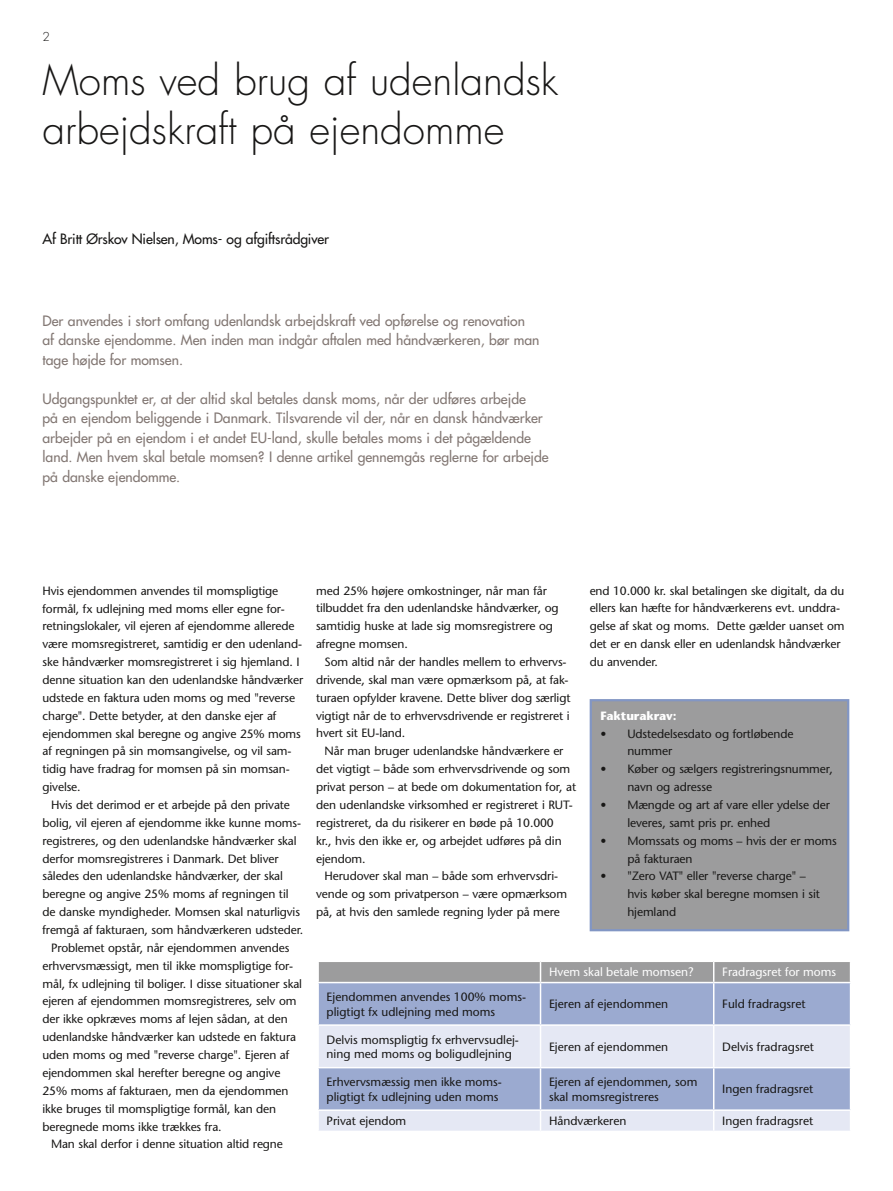
<style>
.page{position:relative;width:893px;height:1191px;background:#fff}
.page>*{position:absolute;margin:0;border:0;box-sizing:border-box;transform-origin:0 0}
.t1{font:300 40.5px/49.5px "Futura";color:#181716}
.t2{font:13.95px/19.5px "Futura";color:#827773}
.t3{font:13.95px "Futura";letter-spacing:-.01em;color:#181716}
.t4{font:12px/17.9px "Stone Sans";letter-spacing:-.01em;color:#181716}
.t5{font:12px "Stone Sans";color:#fff}
.t6{font:700 12px "Stone Sans";letter-spacing:-.01em;color:#fff}
.t7{font:300 12px "Futura";color:#181716}
</style>
<div class="page">
<div style="left:319px;top:983px;width:531px;height:41px;background:#9baad0"></div>
<svg style="left:319px;top:1026px;width:531px;height:104px;fill:#e5e8f4"></svg>
<div style="left:318px;top:961px;width:532px;height:20px;background:#9c9c9d"></div>
<hr style="left:540px;top:983px;width:1px;height:41px;background:#fff">
<hr style="left:713px;top:983px;width:1px;height:41px;background:#fff">
<hr style="left:540px;top:1025px;width:1px;height:41px;background:#fff">
<hr style="left:713px;top:1025px;width:1px;height:41px;background:#fff">
<hr style="left:317px;top:1066px;width:223px;height:2px;background:#fff">
<hr style="left:540px;top:1066px;width:174px;height:2px;background:#fff">
<hr style="left:540px;top:1068px;width:1px;height:41px;background:#fff">
<hr style="left:714px;top:1066px;width:137px;height:2px;background:#fff">
<hr style="left:713px;top:1068px;width:1px;height:41px;background:#fff">
<hr style="left:317px;top:1109px;width:223px;height:2px;background:#fff">
<hr style="left:540px;top:1109px;width:174px;height:2px;background:#fff">
<svg style="left:540px;top:1111px;width:1px;height:19px"></svg>
<hr style="left:714px;top:1109px;width:137px;height:2px;background:#fff">
<svg style="left:713px;top:1111px;width:1px;height:19px"></svg>
<div style="left:591px;top:700px;width:257px;height:230px;background:#9c9c9d"></div>
<div style="left:590px;top:699px;width:259px;height:232px;border:2px solid #8296c4"></div>
<p class="t7" style="left:43px;top:29px;width:9px">2</p>
<h1 class="t1" style="left:43px;top:56px;width:517px">Moms ved brug af udenlandsk arbejdskraft på ejendomme</h1>
<p class="t3" style="left:43px;top:230px;width:288px">Af Britt Ørskov Nielsen, Moms- og afgiftsrådgiver</p>
<p class="t2" style="left:43px;top:311px;width:499px">Der anvendes i stort omfang udenlandsk arbejdskraft ved opførelse og renovation af danske ejendomme. Men inden man indgår aftalen med håndværkeren, bør man tage højde for momsen.</p>
<p class="t2" style="left:43px;top:389px;width:508px">Udgangspunktet er, at der altid skal betales dansk moms, når der udføres arbejde<br>på en ejendom beliggende i Danmark. Tilsvarende vil der, når en dansk håndværker arbejder på en ejendom i et andet EU-land, skulle betales moms i det pågældende land. Men hvem skal betale momsen? I denne artikel gennemgås reglerne for arbejde på danske ejendomme.</p>
<p class="t4" style="left:43px;top:581px;width:262px">Hvis ejendommen anvendes til momspligtige formål, fx udlejning med moms eller egne for&shy;retningslokaler, vil ejeren af ejendomme allerede være momsregistreret, samtidig er den udenland&shy;ske håndværker momsregistreret i sig hjemland. I denne situation kan den udenlandske håndværker udstede en faktura uden moms og med "reverse charge". Dette betyder, at den danske ejer af ejendommen skal beregne og angive 25% moms af regningen på sin momsangivelse, og vil sam&shy;tidig have fradrag for momsen på sin momsan&shy;givelse.</p>
<p class="t4" style="left:51px;top:796px;width:240px">Hvis det derimod er et arbejde på den private</p>
<p class="t4" style="left:43px;top:813px;width:260px">bolig, vil ejeren af ejendomme ikke kunne moms-</p>
<p class="t4" style="left:43px;top:831px;width:256px">registreres, og den udenlandske håndværker skal</p>
<p class="t4" style="left:43px;top:849px;width:238px">derfor momsregistreres i Danmark. Det bliver</p>
<p class="t4" style="left:43px;top:867px;width:242px">således den udenlandske håndværker, der skal</p>
<p class="t4" style="left:43px;top:885px;width:248px">beregne og angive 25% moms af regningen til</p>
<p class="t4" style="left:43px;top:903px;width:259px">de danske myndigheder. Momsen skal naturligvis</p>
<p class="t4" style="left:43px;top:921px;width:262px">fremgå af fakturaen, som håndværkeren udsteder.</p>
<p class="t4" style="left:51px;top:938px;width:240px">Problemet opstår, når ejendommen anvendes</p>
<p class="t4" style="left:43px;top:956px;width:252px">erhvervsmæssigt, men til ikke momspligtige for-</p>
<p class="t4" style="left:43px;top:974px;width:261px">mål, fx udlejning til boliger. I disse situationer skal</p>
<p class="t4" style="left:43px;top:992px;width:255px">ejeren af ejendommen momsregistreres, selv om</p>
<p class="t4" style="left:43px;top:1010px;width:247px">der ikke opkræves moms af lejen sådan, at den</p>
<p class="t4" style="left:43px;top:1028px;width:255px">udenlandske håndværker kan udstede en faktura</p>
<p class="t4" style="left:43px;top:1046px;width:248px">uden moms og med "reverse charge". Ejeren af</p>
<p class="t4" style="left:43px;top:1063px;width:239px">ejendommen skal herefter beregne og angive</p>
<p class="t4" style="left:43px;top:1081px;width:248px">25% moms af fakturaen, men da ejendommen</p>
<p class="t4" style="left:43px;top:1099px;width:235px">ikke bruges til momspligtige formål, kan den</p>
<p class="t4" style="left:43px;top:1117px;width:181px">beregnede moms ikke trækkes fra.</p>
<p class="t4" style="left:51px;top:1135px;width:233px">Man skal derfor i denne situation altid regne</p>
<p class="t4" style="left:316px;top:581px;width:244px">med 25% højere omkostninger, når man får tilbuddet fra den udenlandske håndværker, og samtidig huske at lade sig momsregistrere og afregne momsen.</p>
<p class="t4" style="left:316px;top:653px;width:256px;text-indent:9px">Som altid når der handles mellem to erhvervs&shy;drivende, skal man være opmærksom på, at fak&shy;turaen opfylder kravene. Dette bliver dog særligt vigtigt når de to erhvervsdrivende er registreret i hvert sit EU-land.</p>
<p class="t4" style="left:325px;top:742px;width:240px">Når man bruger udenlandske håndværkere er</p>
<p class="t4" style="left:316px;top:760px;width:256px">det vigtigt – både som erhvervsdrivende og som</p>
<p class="t4" style="left:316px;top:778px;width:262px">privat person – at bede om dokumentation for, at</p>
<p class="t4" style="left:316px;top:796px;width:258px">den udenlandske virksomhed er registreret i RUT-</p>
<p class="t4" style="left:316px;top:813px;width:239px">registreret, da du risikerer en bøde på 10.000</p>
<p class="t4" style="left:316px;top:831px;width:247px">kr., hvis den ikke er, og arbejdet udføres på din</p>
<p class="t4" style="left:316px;top:849px;width:51px">ejendom.</p>
<p class="t4" style="left:325px;top:867px;width:235px">Herudover skal man – både som erhvervsdri-</p>
<p class="t4" style="left:316px;top:885px;width:252px">vende og som privatperson – være opmærksom</p>
<p class="t4" style="left:316px;top:903px;width:245px">på, at hvis den samlede regning lyder på mere</p>
<p class="t4" style="left:590px;top:581px;width:256px">end 10.000 kr. skal betalingen ske digitalt, da du ellers kan hæfte for håndværkerens evt. unddra&shy;gelse af skat og moms. Dette gælder uanset om det er en dansk eller en udenlandsk håndværker du anvender.</p>
<p class="t6" style="left:600px;top:708px;width:78px">Fakturakrav:</p>
<p class="t4" style="left:627px;top:724px;width:168px;text-indent:-27px">• Udstedelsesdato og fortløbende nummer</p>
<p class="t4" style="left:627px;top:760px;width:207px;text-indent:-27px">• Køber og sælgers registreringsnummer, navn og adresse</p>
<p class="t4" style="left:627px;top:796px;width:204px;text-indent:-27px">• Mængde og art af vare eller ydelse der leveres, samt pris pr. enhed</p>
<p class="t4" style="left:627px;top:831px;width:211px;text-indent:-27px">• Momssats og moms – hvis der er moms på fakturaen</p>
<p class="t4" style="left:627px;top:867px;width:194px;text-indent:-27px">• "Zero VAT" eller "reverse charge" – hvis køber skal beregne momsen i sit hjemland</p>
<p class="t5" style="left:549px;top:965px;width:146px">Hvem skal betale momsen?</p>
<p class="t5" style="left:722px;top:965px;width:115px">Fradragsret for moms</p>
<p class="t4" style="left:327px;top:989px;width:201px;line-height:14.4px">Ejendommen anvendes 100% moms&shy;pligtigt fx udlejning med moms</p>
<p class="t4" style="left:549px;top:995px;width:121px">Ejeren af ejendommen</p>
<p class="t4" style="left:722px;top:995px;width:85px">Fuld fradragsret</p>
<p class="t4" style="left:327px;top:1032px;width:194px;line-height:14.4px">Delvis momspligtig fx erhvervsudlej&shy;ning med moms og boligudlejning</p>
<p class="t4" style="left:549px;top:1037px;width:121px">Ejeren af ejendommen</p>
<p class="t4" style="left:722px;top:1037px;width:93px">Delvis fradragsret</p>
<p class="t4" style="left:327px;top:1074px;width:177px;line-height:14.4px">Erhvervsmæssig men ikke moms&shy;pligtigt fx udlejning uden moms</p>
<p class="t4" style="left:549px;top:1074px;width:150px;line-height:14.4px">Ejeren af ejendommen, som skal momsregistreres</p>
<p class="t4" style="left:722px;top:1080px;width:93px">Ingen fradragsret</p>
<p class="t4" style="left:327px;top:1112px;width:81px">Privat ejendom</p>
<p class="t4" style="left:549px;top:1112px;width:79px">Håndværkeren</p>
<p class="t4" style="left:722px;top:1112px;width:93px">Ingen fradragsret</p>
</div>
